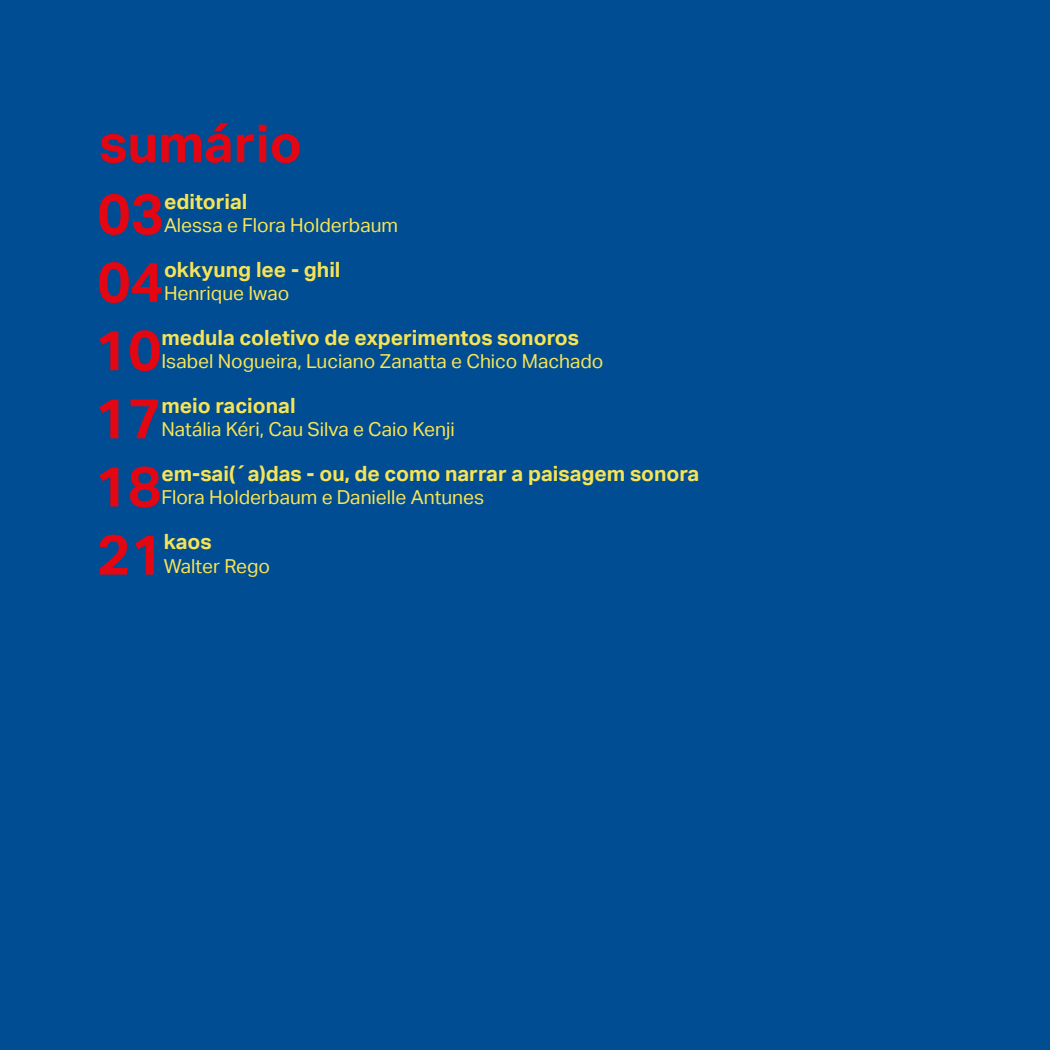
<style>
.page{position:relative;width:1050px;height:1050px;background:#004d93}
.page>*{position:absolute;margin:0;border:0;box-sizing:border-box;transform-origin:0 0}
.t1{font:700 56.35px "Aktiv Grotesk";color:#e30613}
.t2{font:700 52.5px "Aktiv Grotesk";color:#e30613}
.t3{font:700 21px "Aktiv Grotesk";color:#f7e455}
.t4{font:19.25px "Aktiv Grotesk";color:#f7e455}
</style>
<div class="page">
<h2 class="t2" style="left:99px;top:113px;width:204px">sumário</h2>
<p class="t1" style="left:97px;top:182px;width:68px">03</p>
<p class="t3" style="left:164px;top:189px;width:85px">editorial</p>
<p class="t4" style="left:164px;top:214px;width:236px">Alessa e Flora Holderbaum</p>
<p class="t1" style="left:97px;top:250px;width:68px">04</p>
<p class="t3" style="left:164px;top:257px;width:178px">okkyung lee - ghil</p>
<p class="t4" style="left:164px;top:282px;width:127px">Henrique Iwao</p>
<p class="t1" style="left:95px;top:318px;width:68px">10</p>
<p class="t3" style="left:161px;top:325px;width:419px">medula coletivo de experimentos sonoros</p>
<p class="t4" style="left:161px;top:350px;width:444px">Isabel Nogueira, Luciano Zanatta e Chico Machado</p>
<p class="t1" style="left:95px;top:386px;width:68px">17</p>
<p class="t3" style="left:161px;top:394px;width:136px">meio racional</p>
<p class="t4" style="left:161px;top:418px;width:295px">Natália Kéri, Cau Silva e Caio Kenji</p>
<p class="t1" style="left:95px;top:454px;width:68px">18</p>
<p class="t3" style="left:161px;top:462px;width:539px">em-sai(´a)das - ou, de como narrar a paisagem sonora</p>
<p class="t4" style="left:161px;top:486px;width:324px">Flora Holderbaum e Danielle Antunes</p>
<p class="t1" style="left:97px;top:522px;width:68px">21</p>
<p class="t3" style="left:164px;top:530px;width:50px">kaos</p>
<p class="t4" style="left:164px;top:555px;width:108px">Walter Rego</p>
</div>
